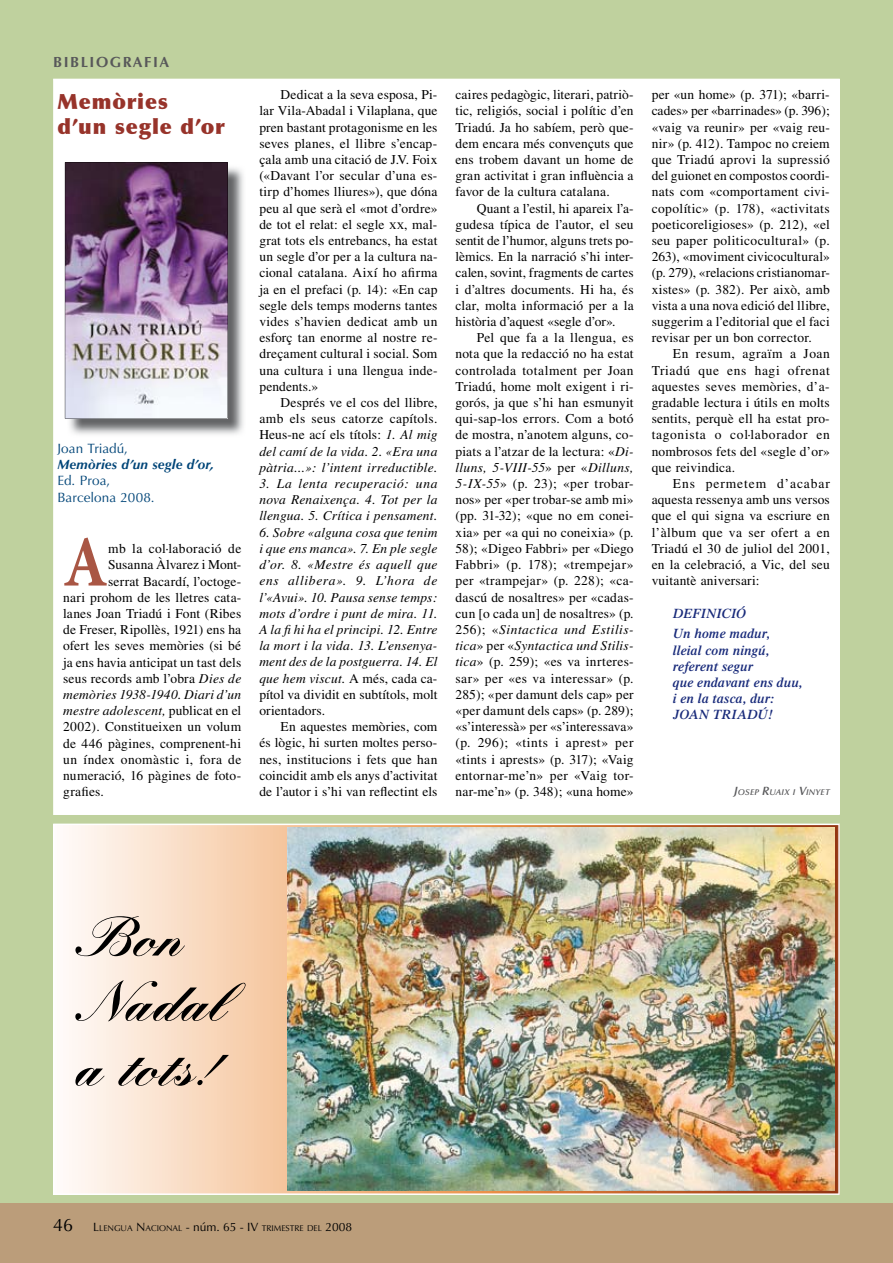
<style>
.page{position:relative;width:893px;height:1263px;background:#bfd19e}
.page>*{position:absolute;margin:0;border:0;box-sizing:border-box;transform-origin:0 0}
.t1{font:700 72.15px "Minion Pro";color:#a95644;scale:.88 1}
.t2{font:900 54px/64.8px "Kuenstler Script";color:#000}
.t3{font:900 21px/25.2px "Optima LT Std";letter-spacing:.04em;color:#97332a}
.t4{font:700 14.7px "Optima LT Std";letter-spacing:.105em;color:#58585a}
.t5{font:13.5px/16.2px "Times";letter-spacing:.015em;color:#000;text-align:justify}
.t6{font:italic 13.5px/16.2px "Times";letter-spacing:.015em;color:#000;text-align:justify}
.t7{font:italic 600 13.5px/16.2px "Times";letter-spacing:.01em;color:#182a7a}
.t8{font:13.5px/16.2px "Optima LT Std";letter-spacing:.005em;color:#004578}
.t9{font:italic 700 13.5px "Optima LT Std";letter-spacing:.01em;color:#004578}
.t10{font:8.4px "Optima LT Std";color:#000}
.t11{font:italic 600 8.4px "Optima LT Std";letter-spacing:.025em;color:#58585a}
.s1{font-style:italic}
.s2{font-style:normal}
.s3{font-family:"Times Roman SC"}
.s4{font-size:12px}
.s5{font-size:18px}
</style>
<div class="page">
<div style="left:0;top:1203px;width:893px;height:60px;background:#bb9d7a"></div>
<svg style="left:53px;top:824px;width:787px;height:371px;background:#f7dcc7"></svg>
<div style="left:53px;top:79px;width:787px;height:736px;background:#fff"></div>
<div style="left:57px;top:443px;width:183px;height:76px;background:#fff"></div>
<img style="left:67px;top:165px;width:179px;height:272px">
<img style="left:65px;top:162px;width:162px;height:257px">
<div style="left:57px;top:83px;width:183px;height:72px;background:#fff"></div>
<img style="left:287px;top:828px;width:548px;height:363px">
<p class="t4" style="left:53px;top:54px;width:118px">BIBLIOGRAFIA</p>
<h3 class="t3" style="left:57px;top:89px;width:169px">Memòries<br>d’un segle d’or</h3>
<p class="t8" style="left:57px;top:440px;width:72px">Joan Triadú,</p>
<p class="t9" style="left:57px;top:456px;width:158px">Memòries d’un segle d’or,</p>
<p class="t8" style="left:57px;top:473px;width:99px">Ed. Proa,<br>Barcelona 2008.</p>
<h1 class="t1" style="left:63px;top:512px;width:52px">A</h1>
<p class="t5" style="left:108px;top:540px;width:135px">mb la col·laboració de</p>
<p class="t5" style="left:108px;top:557px;width:135px">Susanna Àlvarez i Mont-</p>
<p class="t5" style="left:108px;top:573px;width:135px">serrat Bacardí, l’octoge-</p>
<p class="t5" style="left:63px;top:589px;width:180px">nari prohom de les lletres cata-</p>
<p class="t5" style="left:63px;top:605px;width:180px">lanes Joan Triadú i Font (Ribes</p>
<p class="t5" style="left:63px;top:621px;width:180px">de Freser, Ripollès, 1921) ens ha</p>
<p class="t5" style="left:63px;top:638px;width:180px">ofert les seves memòries (si bé</p>
<p class="t5" style="left:63px;top:654px;width:180px">ja ens havia anticipat un tast dels</p>
<p class="t5" style="left:63px;top:670px;width:180px">seus records amb l’obra <span class="s1">Dies de</span></p>
<p class="t6" style="left:63px;top:686px;width:180px">memòries 1938-1940. Diari d’un</p>
<p class="t6" style="left:63px;top:702px;width:180px">mestre adolescent, <span class="s2">publicat en el</span></p>
<p class="t5" style="left:63px;top:719px;width:180px">2002). Constitueixen un volum</p>
<p class="t5" style="left:63px;top:735px;width:180px">de 446 pàgines, comprenent-hi</p>
<p class="t5" style="left:63px;top:751px;width:180px">un índex onomàstic i, fora de</p>
<p class="t5" style="left:63px;top:767px;width:180px">numeració, 16 pàgines de foto-</p>
<p class="t5" style="left:63px;top:783px;width:42px">grafies.</p>
<p class="t5" style="left:259px;top:87px;width:180px;text-indent:21px">Dedicat a la seva esposa, Pi&shy;lar Vila-Abadal i Vilaplana, que pren bastant protagonisme en les seves planes, el llibre s’encap&shy;çala amb una citació de J.V. Foix («Davant l’or secular d’una es&shy;tirp d’homes lliures»), que dóna peu al que serà el «mot d’ordre» de tot el relat: el segle <span class="s3">xx</span>, mal&shy;grat tots els entrebancs, ha estat un segle d’or per a la cultura na&shy;cional catalana. Així ho afirma ja en el prefaci (p. 14): «En cap segle dels temps moderns tantes vides s’havien dedicat amb un esforç tan enorme al nostre re&shy;dreçament cultural i social. Som una cultura i una llengua inde&shy;pendents.»</p>
<p class="t5" style="left:259px;top:394px;width:180px;text-indent:21px">Després ve el cos del llibre, amb els seus catorze capítols.<br>Heus-ne ací els títols: <span class="s1">1. Al mig del camí de la vida. 2. «Era una pàtria...»: l’intent irreductible.</span></p>
<p class="t6" style="left:259px;top:475px;width:180px">3. La lenta recuperació: una nova Renaixença. 4. Tot per la llengua. 5. Crítica i pensament.</p>
<p class="t6" style="left:259px;top:524px;width:180px">6. Sobre «alguna cosa que tenim i que ens manca». 7. En ple segle d’or. 8. «Mestre és aquell que ens allibera». 9. L’hora de l’«Avui». 10. Pausa sense temps: mots d’ordre i punt de mira. 11.<br>A la fi hi ha el principi. 12. Entre la mort i la vida. 13. L’ensenya&shy;ment des de la postguerra. 14. El que hem viscut. <span class="s2">A més, cada ca&shy;pítol va dividit en subtítols, molt orientadors.</span></p>
<p class="t5" style="left:259px;top:718px;width:180px;text-indent:21px">En aquestes memòries, com és lògic, hi surten moltes perso&shy;nes, institucions i fets que han coincidit amb els anys d’activitat de l’autor i s’hi van reflectint els</p>
<p class="t5" style="left:455px;top:87px;width:180px">caires pedagògic, literari, patriò&shy;tic, religiós, social i polític d’en Triadú. Ja ho sabíem, però que&shy;dem encara més convençuts que ens trobem davant un home de gran activitat i gran influència a favor de la cultura catalana.</p>
<p class="t5" style="left:455px;top:200px;width:180px;text-indent:21px">Quant a l’estil, hi apareix l’a&shy;gudesa típica de l’autor, el seu sentit de l’humor, alguns trets po&shy;lèmics. En la narració s’hi inter&shy;calen, sovint, fragments de cartes i d’altres documents. Hi ha, és clar, molta informació per a la història d’aquest «segle d’or».</p>
<p class="t5" style="left:455px;top:330px;width:180px;text-indent:21px">Pel que fa a la llengua, es nota que la redacció no ha estat controlada totalment per Joan Triadú, home molt exigent i ri&shy;gorós, ja que s’hi han esmunyit qui-sap-los errors. Com a botó de mostra, n’anotem alguns, co&shy;piats a l’atzar de la lectura: «<span class="s1">Di&shy;lluns, 5-VIII-55</span>» per «<span class="s1">Dilluns, 5-IX-55</span>» (p. 23); «per trobar&shy;nos» per «per trobar-se amb mi» (pp. 31-32); «que no em conei&shy;xia» per «a qui no coneixia» (p.<br>58); «Digeo Fabbri» per «Diego Fabbri» (p. 178); «trempejar» per «trampejar» (p. 228); «ca&shy;dascú de nosaltres» per «cadas&shy;cun [o cada un] de nosaltres» (p.<br>256); «<span class="s1">Sintactica und Estilis&shy;tica</span>» per «<span class="s1">Syntactica und Stilis&shy;tica</span>» (p. 259); «es va inrteres&shy;sar» per «es va interessar» (p.<br>285); «per damunt dels cap» per «per damunt dels caps» (p. 289); «s’interessà» per «s’interessava» (p. 296); «tints i aprest» per «tints i aprests» (p. 317); «Vaig entornar-me’n» per «Vaig tor&shy;nar-me’n» (p. 348); «una home»</p>
<p class="t5" style="left:652px;top:87px;width:180px">per «un home» (p. 371); «barri&shy;cades» per «barrinades» (p. 396); «vaig va reunir» per «vaig reu&shy;nir» (p. 412). Tampoc no creiem que Triadú aprovi la supressió del guionet en compostos coordi&shy;nats com «comportament civi&shy;copo lític» (p. 178), «activitats poeticoreligioses» (p. 212), «el seu paper politicocultural» (p.<br>263), «moviment civicocultural» (p. 279), «relacions cristianomar&shy;xistes» (p. 382). Per això, amb vista a una nova edició del llibre, suggerim a l’editorial que el faci revisar per un bon corrector.</p>
<p class="t5" style="left:652px;top:346px;width:180px;text-indent:21px">En resum, agraïm a Joan Tria dú que ens hagi ofrenat aquestes seves memòries, d’a&shy;gradable lectura i útils en molts sentits, perquè ell ha estat pro&shy;tagonista o col·laborador en nombrosos fets del «segle d’or» que reivindica.</p>
<p class="t5" style="left:652px;top:475px;width:180px;text-indent:21px">Ens permetem d’acabar aquesta ressenya amb uns versos que el qui signa va escriure en l’àlbum que va ser ofert a en Triadú el 30 de juliol del 2001, en la celebració, a Vic, del seu vuitantè aniversari:</p>
<p class="t7" style="left:673px;top:603px;width:99px;line-height:20.7px">DEFINICIÓ<br>Un home madur,</p>
<p class="t7" style="left:673px;top:642px;width:131px">lleial com ningú, referent segur<br>que endavant ens duu, i en la tasca, dur:<br>JOAN TRIADÚ!</p>
<p class="t11" style="left:734px;top:788px;width:97px"><span class="s4">J</span>OSEP <span class="s4">R</span>UAIX I <span class="s4">V</span>INYET</p>
<h2 class="t2" style="left:75px;top:904px;width:153px">Bon<br>Nadal a tots!</h2>
<p class="t10" style="left:53px;top:1223px;width:300px"><span class="s5">46</span> <span class="s4">L</span>LENGUA <span class="s4">N</span>ACIONAL <span class="s4">- núm. 65 -</span> <span class="s4">IV</span> TRIMESTRE DEL <span class="s4">2008</span></p>
</div>
